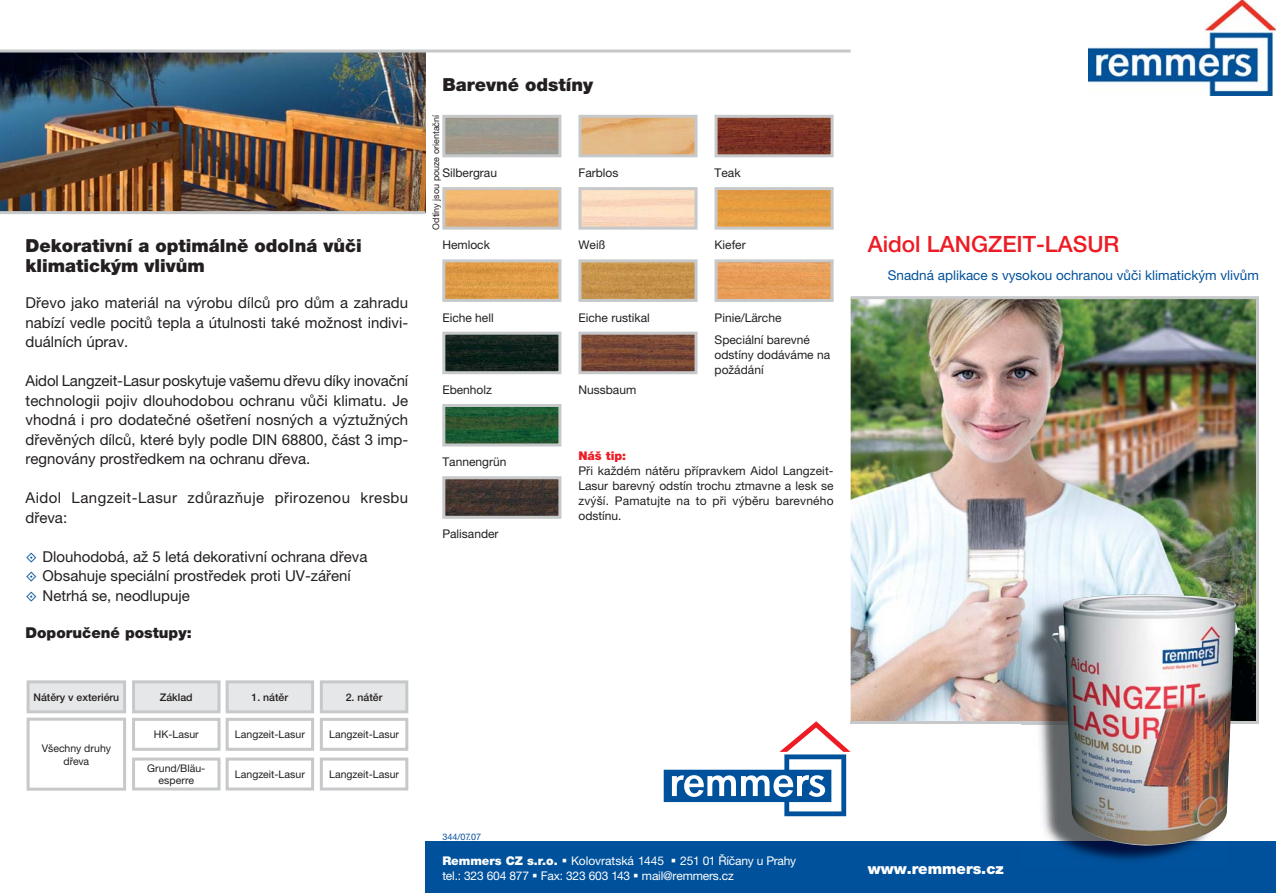
<style>
.page{position:relative;width:1276px;height:893px;background:#fff}
.page>*{position:absolute;margin:0;border:0;box-sizing:border-box;transform-origin:0 0}
.t1{font:500 22.5px "Helvetica Neue CE";color:#ed1c24}
.t2{font:900 18px/19.5px "Helvetica Neue CE";color:#231f20}
.t3{font:15px/19.5px "Helvetica Neue CE";color:#231f20;text-align:justify}
.t4{font:15px/19.5px "Helvetica Neue CE";letter-spacing:.03em;color:#231f20}
.t5{font:900 15px "Helvetica Neue CE";color:#231f20}
.t6{font:900 15px "Helvetica Neue CE";color:#fff}
.t7{font:13.5px "Helvetica Neue CE";color:#00519b}
.t8{font:12px/15px "Helvetica Neue CE";color:#231f20;text-align:justify}
.t9{font:12px/15px "Helvetica Neue CE";letter-spacing:-.015em;color:#fff}
.t10{font:900 12px "Helvetica Neue CE";color:#fff}
.t11{font:900 12px "Helvetica Neue CE";color:#ed1c24}
.t12{font:10.5px/12.6px "Helvetica Neue CE";color:#231f20;text-align:center}
.t13{font:500 10.5px "Helvetica Neue CE";color:#231f20}
.t14{font:9px "Helvetica Neue CE";color:#231f20}
.t15{font:9px "Helvetica Neue CE";color:#00519b}
.s1{font-weight:400}
</style>
<div class="page">
<div style="left:425px;top:842px;width:851px;height:51px;background:#00519b"></div>
<img style="left:0;top:53px;width:425px;height:158px">
<hr style="left:0;top:211px;width:425px;height:3px;background:#c6c8ca">
<hr style="left:0;top:50px;width:850px;height:3px;background:#c6c8ca">
<svg style="left:663px;top:721px;width:187px;height:95px"></svg>
<img style="left:850px;top:299px;width:406px;height:422px">
<hr style="left:1256px;top:298px;width:3px;height:425px;background:#c6c8ca">
<hr style="left:850px;top:296px;width:409px;height:3px;background:#c6c8ca">
<hr style="left:850px;top:721px;width:409px;height:3px;background:#c6c8ca">
<img style="left:1089px;top:0;width:187px;height:95px">
<img style="left:1021px;top:595px;width:170px;height:266px">
<img style="left:1051px;top:594px;width:189px;height:252px">
<img style="left:582px;top:119px;width:111px;height:34px">
<div style="left:578px;top:115px;width:119px;height:42px;border:3px solid #c6c8ca"></div>
<div style="left:578px;top:187px;width:119px;height:43px;border:3px solid #c6c8ca"></div>
<img style="left:582px;top:263px;width:111px;height:35px">
<div style="left:578px;top:259px;width:119px;height:43px;border:3px solid #c6c8ca"></div>
<img style="left:582px;top:336px;width:111px;height:34px">
<div style="left:578px;top:332px;width:119px;height:42px;border:3px solid #c6c8ca"></div>
<img style="left:718px;top:119px;width:111px;height:34px">
<div style="left:714px;top:115px;width:119px;height:42px;border:3px solid #c6c8ca"></div>
<img style="left:718px;top:191px;width:111px;height:35px">
<div style="left:714px;top:187px;width:119px;height:43px;border:3px solid #c6c8ca"></div>
<img style="left:718px;top:263px;width:111px;height:35px">
<div style="left:714px;top:259px;width:119px;height:43px;border:3px solid #c6c8ca"></div>
<div style="left:442px;top:115px;width:119px;height:42px;border:3px solid #c6c8ca"></div>
<img style="left:446px;top:191px;width:111px;height:35px">
<div style="left:442px;top:187px;width:119px;height:43px;border:3px solid #c6c8ca"></div>
<img style="left:446px;top:263px;width:111px;height:35px">
<div style="left:442px;top:259px;width:119px;height:43px;border:3px solid #c6c8ca"></div>
<img style="left:446px;top:336px;width:111px;height:34px">
<div style="left:442px;top:332px;width:119px;height:42px;border:3px solid #c6c8ca"></div>
<img style="left:446px;top:408px;width:111px;height:34px">
<div style="left:442px;top:404px;width:119px;height:42px;border:3px solid #c6c8ca"></div>
<img style="left:446px;top:480px;width:111px;height:35px">
<div style="left:442px;top:476px;width:119px;height:43px;border:3px solid #c6c8ca"></div>
<div style="left:28px;top:682px;width:97px;height:30px;background:#e6e7e8"></div>
<div style="left:27px;top:680px;width:99px;height:33px;border:3px solid #c6c8ca"></div>
<div style="left:134px;top:682px;width:85px;height:30px;background:#e6e7e8"></div>
<div style="left:132px;top:680px;width:88px;height:33px;border:3px solid #c6c8ca"></div>
<div style="left:227px;top:682px;width:86px;height:30px;background:#e6e7e8"></div>
<div style="left:226px;top:680px;width:88px;height:33px;border:3px solid #c6c8ca"></div>
<div style="left:321px;top:682px;width:86px;height:30px;background:#e6e7e8"></div>
<div style="left:320px;top:680px;width:88px;height:33px;border:3px solid #c6c8ca"></div>
<div style="left:27px;top:718px;width:99px;height:73px;border:3px solid #c6c8ca"></div>
<div style="left:132px;top:718px;width:88px;height:33px;border:3px solid #c6c8ca"></div>
<div style="left:226px;top:718px;width:88px;height:33px;border:3px solid #c6c8ca"></div>
<div style="left:320px;top:718px;width:88px;height:33px;border:3px solid #c6c8ca"></div>
<div style="left:132px;top:758px;width:88px;height:32px;border:3px solid #c6c8ca"></div>
<div style="left:226px;top:758px;width:88px;height:32px;border:3px solid #c6c8ca"></div>
<div style="left:320px;top:758px;width:88px;height:32px;border:3px solid #c6c8ca"></div>
<p class="t2" style="left:26px;top:238px;width:338px">Dekorativní a optimálně odolná vůči klimatickým vlivům</p>
<p class="t3" style="left:26px;top:295px;width:384px">Dřevo jako materiál na výrobu dílců pro dům a zahradu nabízí vedle pocitů tepla a útulnosti také možnost indivi&shy;duálních úprav.</p>
<p class="t3" style="left:26px;top:373px;width:384px">Aidol Langzeit-Lasur poskytuje vašemu dřevu díky inovační technologii pojiv dlouhodobou ochranu vůči klimatu. Je vhodná i pro dodatečné ošetření nosných a výztužných dřevěných dílců, které byly podle DIN 68800, část 3 imp&shy;regnovány prostředkem na ochranu dřeva.</p>
<p class="t4" style="left:26px;top:490px;width:384px">Aidol Langzeit-Lasur zdůrazňuje přirozenou kresbu dřeva:</p>
<p class="t3" style="left:43px;top:548px;width:326px;text-align:left">Dlouhodobá, až 5 letá dekorativní ochrana dřeva<br>Obsahuje speciální prostředek proti UV-záření<br>Netrhá se, neodlupuje</p>
<p class="t5" style="left:26px;top:627px;width:168px">Doporučené postupy:</p>
<p class="t13" style="left:33px;top:693px;width:87px">Nátěry v exteriéru</p>
<p class="t13" style="left:160px;top:693px;width:34px">Základ</p>
<p class="t13" style="left:252px;top:693px;width:38px">1. nátěr</p>
<p class="t13" style="left:346px;top:693px;width:38px">2. nátěr</p>
<p class="t12" style="left:42px;top:743px;width:71px">Všechny druhy dřeva</p>
<p class="t12" style="left:154px;top:730px;width:46px">HK-Lasur</p>
<p class="t12" style="left:235px;top:730px;width:72px">Langzeit-Lasur</p>
<p class="t12" style="left:329px;top:730px;width:72px">Langzeit-Lasur</p>
<p class="t12" style="left:147px;top:763px;width:60px">Grund/Bläu&shy;esperre</p>
<p class="t12" style="left:235px;top:769px;width:72px">Langzeit-Lasur</p>
<p class="t12" style="left:329px;top:769px;width:72px">Langzeit-Lasur</p>
<p class="t2" style="left:442px;top:76px;width:152px">Barevné odstíny</p>
<p class="t14" style="left:433px;top:230px;width:116px;rotate:-90deg">Odtíny jsou pouze orientační</p>
<p class="t8" style="left:442px;top:167px;width:56px">Silbergrau</p>
<p class="t8" style="left:578px;top:167px;width:41px">Farblos</p>
<p class="t8" style="left:442px;top:239px;width:49px">Hemlock</p>
<p class="t8" style="left:578px;top:239px;width:28px">Weiß</p>
<p class="t8" style="left:442px;top:311px;width:53px">Eiche hell</p>
<p class="t8" style="left:578px;top:311px;width:73px">Eiche rustikal</p>
<p class="t8" style="left:442px;top:383px;width:51px">Ebenholz</p>
<p class="t8" style="left:578px;top:383px;width:59px">Nussbaum</p>
<p class="t8" style="left:714px;top:167px;width:28px">Teak</p>
<p class="t8" style="left:714px;top:239px;width:33px">Kiefer</p>
<p class="t8" style="left:714px;top:311px;width:68px">Pinie/Lärche</p>
<p class="t8" style="left:714px;top:334px;width:117px;text-align:left">Speciální barevné odstíny dodáváme na požádání</p>
<p class="t8" style="left:442px;top:456px;width:66px">Tannengrün</p>
<p class="t8" style="left:442px;top:528px;width:58px">Palisander</p>
<p class="t11" style="left:578px;top:451px;width:49px">Náš tip:</p>
<p class="t8" style="left:578px;top:464px;width:257px">Při každém nátěru přípravkem Aidol Langzeit-Lasur barevný odstín trochu ztmavne a lesk se zvýší. Pamatujte na to při výběru barevného odstínu.</p>
<h1 class="t1" style="left:867px;top:236px;width:253px">Aidol LANGZEIT-LASUR</h1>
<p class="t7" style="left:887px;top:270px;width:373px">Snadná aplikace s vysokou ochranou vůči klimatickým vlivům</p>
<p class="t15" style="left:442px;top:833px;width:40px">344/07.07</p>
<p class="t9" style="left:442px;top:855px;width:355px;text-indent:238px">251 01 Říčany u Prahy tel.: 323 604 877 Fax: 323 603 143 mail@remmers.cz</p>
<p class="t6" style="left:867px;top:863px;width:138px">www.remmers.cz</p>
<p class="t10" style="left:442px;top:857px;width:223px">Remmers CZ s.r.o. <span class="s1">Kolovratská 1445</span></p>
</div>
